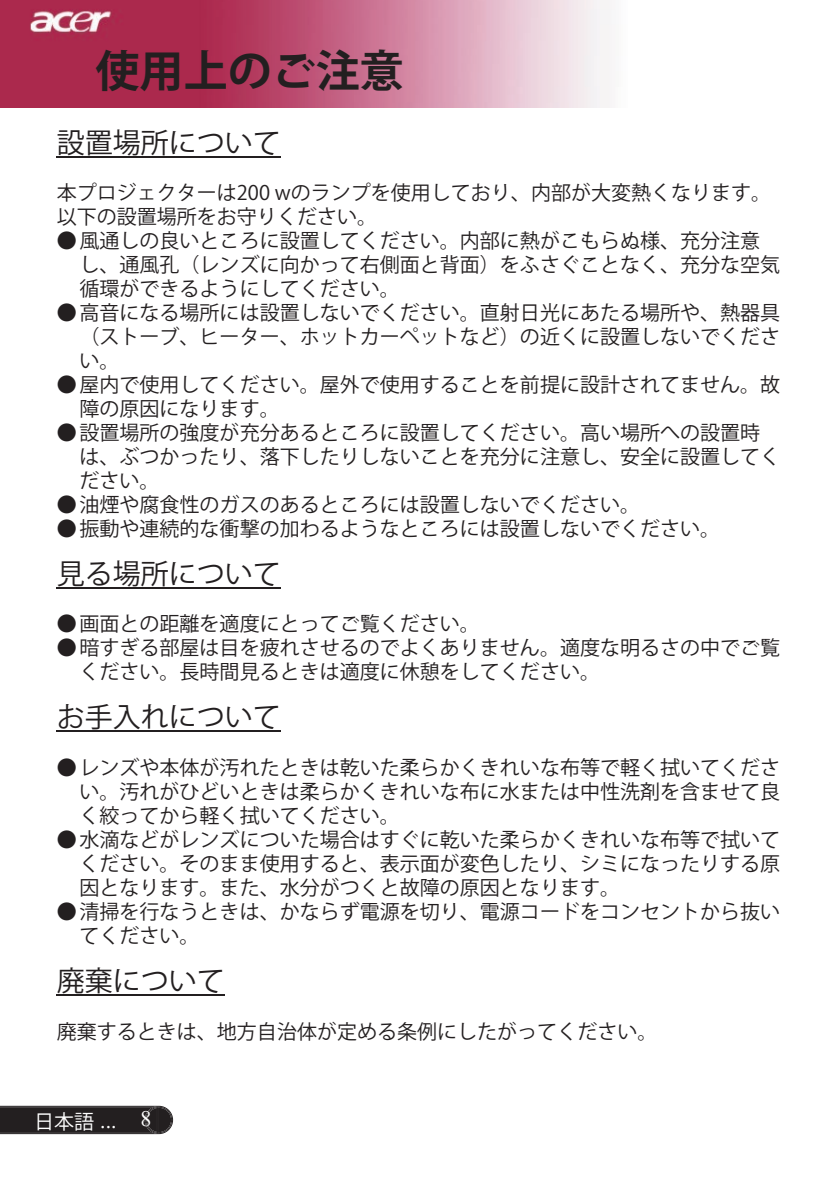
<style>
.page{position:relative;width:840px;height:1191px;background:#fff}
.page>*{position:absolute;margin:0;border:0;box-sizing:border-box;transform-origin:0 0}
.t1{font:700 44px "Koz Go Std";color:#231f20}
.t2{font:28px "Koz Go Std";color:#231f20}
.t3{font:20px/24px "Koz Go Std";color:#231f20}
.t4{font:20px "Koz Go Std";color:#fff}
.s1{font-family:"Century Gothic"}
.s2{font-family:"Times New Roman";font-size:22px}
</style>
<div class="page">
<svg style="left:0;top:1105px;width:173px;height:29px;background:#312d2e"></svg>
<img style="left:0;top:0;width:610px;height:108px">
<hr style="left:57px;top:156px;width:224px;height:1px;background:#231f20">
<hr style="left:57px;top:587px;width:224px;height:1px;background:#231f20">
<hr style="left:57px;top:730px;width:224px;height:2px;background:#231f20">
<hr style="left:57px;top:994px;width:168px;height:1px;background:#231f20">
<h1 class="t1" style="left:95px;top:42px;width:309px">使用上のご注意</h1>
<h2 class="t2" style="left:57px;top:125px;width:225px">設置場所について</h2>
<p class="t3" style="left:57px;top:182px;width:715px">本プロジェクターは200 wのランプを使用しており、内部が大変熱くなります。以下の設置場所をお守りください。</p>
<p class="t3" style="left:79px;top:230px;width:701px;text-indent:-23px">● 風通しの良いところに設置してください。内部に熱がこもらぬ様、充分注意し、通風孔（レンズに向かって右側面と背面）をふさぐことなく、充分な空気循環ができるようにしてください。</p>
<p class="t3" style="left:79px;top:302px;width:702px;text-align:justify;text-indent:-23px">● 高音になる場所には設置しないでください。直射日光にあたる場所や、熱器具（ストーブ、ヒーター、ホットカーペットなど）の近くに設置しないでください。</p>
<p class="t3" style="left:79px;top:373px;width:702px;text-indent:-23px">● 屋内で使用してください。屋外で使用することを前提に設計されてません。故障の原因になります。</p>
<p class="t3" style="left:79px;top:421px;width:701px;text-indent:-23px">● 設置場所の強度が充分あるところに設置してください。高い場所への設置時は、ぶつかったり、落下したりしないことを充分に注意し、安全に設置してください。</p>
<p class="t3" style="left:57px;top:493px;width:584px">● 油煙や腐食性のガスのあるところには設置しないでください。</p>
<p class="t3" style="left:57px;top:517px;width:664px">● 振動や連続的な衝撃の加わるようなところには設置しないでください。</p>
<h2 class="t2" style="left:57px;top:556px;width:225px">見る場所について</h2>
<p class="t3" style="left:57px;top:613px;width:424px">● 画面との距離を適度にとってご覧ください。</p>
<p class="t3" style="left:79px;top:637px;width:702px;text-indent:-23px">● 暗すぎる部屋は目を疲れさせるのでよくありません。適度な明るさの中でご覧ください。長時間見るときは適度に休憩をしてください。</p>
<h2 class="t2" style="left:57px;top:699px;width:225px">お手入れについて</h2>
<p class="t3" style="left:79px;top:756px;width:702px;text-align:justify;text-indent:-23px">● レンズや本体が汚れたときは乾いた柔らかくきれいな布等で軽く拭いてください。汚れがひどいときは柔らかくきれいな布に水または中性洗剤を含ませて良く絞ってから軽く拭いてください。</p>
<p class="t3" style="left:79px;top:828px;width:702px;text-align:justify;text-indent:-23px">● 水滴などがレンズについた場合はすぐに乾いた柔らかくきれいな布等で拭いてください。そのまま使用すると、表示面が変色したり、シミになったりする原因となります。また、水分がつくと故障の原因となります。</p>
<p class="t3" style="left:79px;top:900px;width:702px;text-indent:-23px">● 清掃を行なうときは、かならず電源を切り、電源コードをコンセントから抜いてください。</p>
<h2 class="t2" style="left:57px;top:963px;width:169px">廃棄について</h2>
<p class="t3" style="left:57px;top:1020px;width:601px">廃棄するときは、地方自治体が定める条例にしたがってください。</p>
<p class="t4" style="left:34px;top:1108px;width:119px">日本語 <span class="s1">...</span> <span class="s2">8</span></p>
</div>
